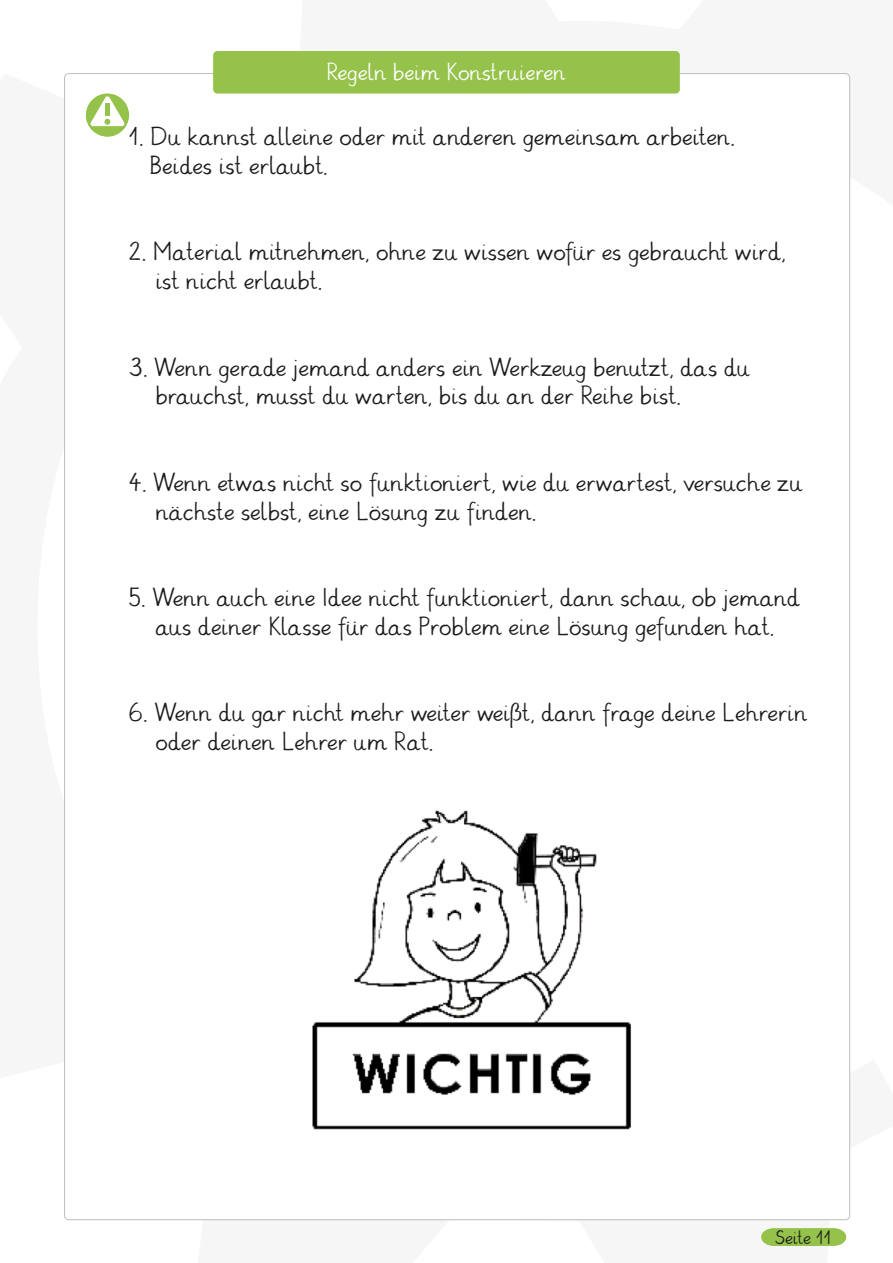
<style>
.page{position:relative;width:893px;height:1263px;background:#fff}
.page>*{position:absolute;margin:0;border:0;box-sizing:border-box;transform-origin:0 0}
.t1{font:24px/28.8px "Grundschrift";color:#1d1d1b}
.t2{font:22.5px "Grundschrift";color:#fff}
.t3{font:18px "Grundschrift";color:#1d1d1b}
</style>
<div class="page">
<div style="left:86px;top:94px;width:43px;height:43px;background:#95c24a;border-radius:50%"></div>
<svg style="left:90px;top:96px;width:35px;height:30px"></svg>
<hr style="left:105px;top:103px;width:4px;height:13px;background:#95c24a">
<svg style="left:761px;top:1228px;width:85px;height:18px;background:#9cc556"></svg>
<img style="left:312px;top:810px;width:319px;height:320px">
<div style="left:213px;top:51px;width:467px;height:43px;background:#95c24a;border-radius:4px"></div>
<p class="t2" style="left:326px;top:60px;width:241px">Regeln beim Konstruieren</p>
<p class="t1" style="left:149px;top:124px;width:588px;text-indent:-20px">1. Du kannst alleine oder mit anderen gemeinsam arbeiten.<br>Beides ist erlaubt.</p>
<p class="t1" style="left:155px;top:239px;width:632px;text-indent:-26px">2. Material mitnehmen, ohne zu wissen wofür es gebraucht wird, ist nicht erlaubt.</p>
<p class="t1" style="left:155px;top:355px;width:596px;text-indent:-26px">3. Wenn gerade jemand anders ein Werkzeug benutzt, das du brauchst, musst du warten, bis du an der Reihe bist.</p>
<p class="t1" style="left:155px;top:470px;width:649px;text-indent:-26px">4. Wenn etwas nicht so funktioniert, wie du erwartest, versuche zu nächste selbst, eine Lösung zu finden.</p>
<p class="t1" style="left:129px;top:585px;width:673px;text-align:center">5. Wenn auch eine Idee nicht funktioniert, dann schau, ob jemand aus deiner Klasse für das Problem eine Lösung gefunden hat.</p>
<p class="t1" style="left:155px;top:700px;width:654px;text-indent:-26px">6. Wenn du gar nicht mehr weiter weißt, dann frage deine Lehrerin oder deinen Lehrer um Rat.</p>
<p class="t3" style="left:775px;top:1228px;width:58px">Seite 11</p>
</div>
